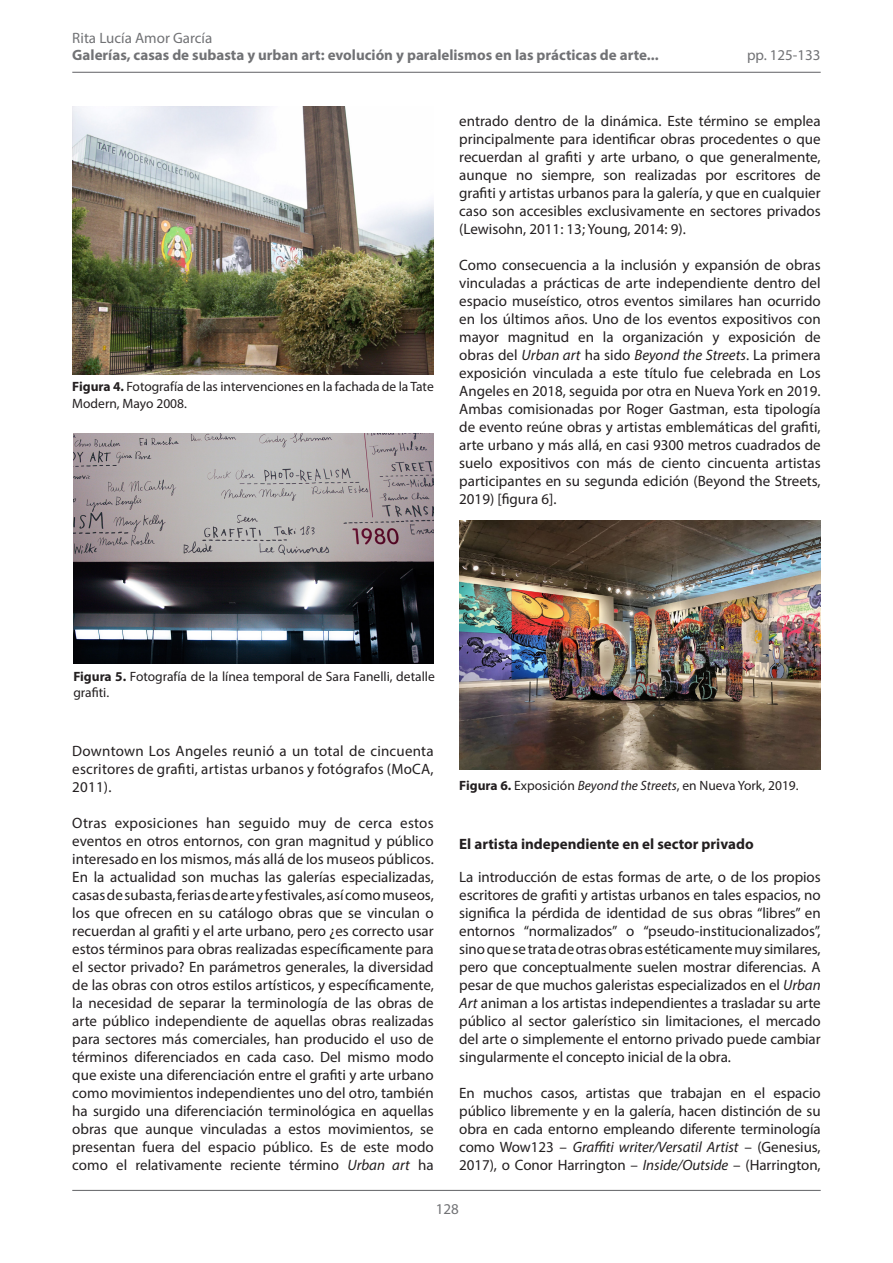
<style>
.page{position:relative;width:893px;height:1263px;background:#fff}
.page>*{position:absolute;margin:0;border:0;box-sizing:border-box;transform-origin:0 0}
.Tipo_de_texto{font:15px/18px "Myriad Pro";color:#231f20;text-align:justify}
.t1{font:700 15px "Myriad Pro";color:#717275}
.negrita_titulito{font:700 15px "Myriad Pro";color:#231f20}
.t2{font:15px "Myriad Pro";color:#717275}
.Pies_de_foto{font:13.5px/16.5px "Myriad Pro";color:#231f20}
.s1{font-weight:700}
.s2{font-style:italic}
</style>
<div class="page">
<hr style="left:72px;top:72px;width:749px;height:1px;background:#717275">
<hr style="left:72px;top:1190px;width:749px;height:1px;background:#717275">
<img style="left:72px;top:106px;width:362px;height:268px">
<img style="left:73px;top:434px;width:361px;height:229px">
<img style="left:459px;top:520px;width:362px;height:250px">
<p class="t2" style="left:72px;top:29px;width:142px">Rita Lucía Amor García</p>
<p class="t1" style="left:72px;top:45px;width:588px">Galerías, casas de subasta y urban art: evolución y paralelismos en las prácticas de arte...</p>
<p class="t2" style="left:747px;top:45px;width:75px">pp. 125-133</p>
<p class="Pies_de_foto" style="left:72px;top:378px;width:363px"><span class="s1">Figura 4.</span> Fotografía de las intervenciones en la fachada de la Tate<br>Modern, Mayo 2008.</p>
<p class="Tipo_de_texto" style="left:459px;top:112px;width:363px">entrado dentro de la dinámica. Este término se emplea principalmente para identificar obras procedentes o que recuerdan al grafiti y arte urbano, o que generalmente, aunque no siempre, son realizadas por escritores de grafiti y artistas urbanos para la galería, y que en cualquier caso son accesibles exclusivamente en sectores privados (Lewisohn, 2011: 13; Young, 2014: 9).</p>
<p class="Tipo_de_texto" style="left:459px;top:256px;width:363px">Como consecuencia a la inclusión y expansión de obras vinculadas a prácticas de arte independiente dentro del espacio museístico, otros eventos similares han ocurrido en los últimos años. Uno de los eventos expositivos con mayor magnitud en la organización y exposición de obras del <span class="s2">Urban art</span> ha sido <span class="s2">Beyond the Streets</span>. La primera exposición vinculada a este título fue celebrada en Los Angeles en 2018, seguida por otra en Nueva York en 2019.<br>Ambas comisionadas por Roger Gastman, esta tipología de evento reúne obras y artistas emblemáticas del grafiti, arte urbano y más allá, en casi 9300 metros cuadrados de suelo expositivos con más de ciento cincuenta artistas participantes en su segunda edición (Beyond the Streets, 2019) [figura 6].</p>
<p class="Pies_de_foto" style="left:73px;top:668px;width:363px"><span class="s1">Figura 5.</span> Fotografía de la línea temporal de Sara Fanelli, detalle grafiti.</p>
<p class="Tipo_de_texto" style="left:72px;top:742px;width:363px">Downtown Los Angeles reunió a un total de cincuenta escritores de grafiti, artistas urbanos y fotógrafos (MoCA, 2011).</p>
<p class="Tipo_de_texto" style="left:72px;top:814px;width:363px">Otras exposiciones han seguido muy de cerca estos eventos en otros entornos, con gran magnitud y público interesado en los mismos, más allá de los museos públicos.<br>En la actualidad son muchas las galerías especializadas, casas de subasta, ferias de arte y festivales, así como museos, los que ofrecen en su catálogo obras que se vinculan o recuerdan al grafiti y el arte urbano, pero ¿es correcto usar estos términos para obras realizadas específicamente para el sector privado? En parámetros generales, la diversidad de las obras con otros estilos artísticos, y específicamente, la necesidad de separar la terminología de las obras de arte público independiente de aquellas obras realizadas para sectores más comerciales, han producido el uso de términos diferenciados en cada caso. Del mismo modo que existe una diferenciación entre el grafiti y arte urbano como movimientos independientes uno del otro, también ha surgido una diferenciación terminológica en aquellas obras que aunque vinculadas a estos movimientos, se presentan fuera del espacio público. Es de este modo como el relativamente reciente término <span class="s2">Urban art</span> ha</p>
<p class="Pies_de_foto" style="left:459px;top:777px;width:341px"><span class="s1">Figura 6.</span> Exposición <span class="s2">Beyond the Streets</span>, en Nueva York, 2019.</p>
<p class="negrita_titulito" style="left:459px;top:834px;width:296px">El artista independiente en el sector privado</p>
<p class="Tipo_de_texto" style="left:459px;top:868px;width:363px">La introducción de estas formas de arte, o de los propios escritores de grafiti y artistas urbanos en tales espacios, no significa la pérdida de identidad de sus obras “libres” en entornos “normalizados” o “pseudo-institucionalizados”, sino que se trata de otras obras estéticamente muy similares, pero que conceptualmente suelen mostrar diferencias. A pesar de que muchos galeristas especializados en el <span class="s2">Urban Art</span> animan a los artistas independientes a trasladar su arte público al sector galerístico sin limitaciones, el mercado del arte o simplemente el entorno privado puede cambiar singularmente el concepto inicial de la obra.</p>
<p class="Tipo_de_texto" style="left:459px;top:1084px;width:363px">En muchos casos, artistas que trabajan en el espacio público libremente y en la galería, hacen distinción de su obra en cada entorno empleando diferente terminología como Wow123 – <span class="s2">Graffiti writer/Versatil Artist</span> – (Genesius, 2017), o Conor Harrington – <span class="s2">Inside/Outside</span> – (Harrington,</p>
<p class="t2" style="left:436px;top:1200px;width:25px">128</p>
</div>
